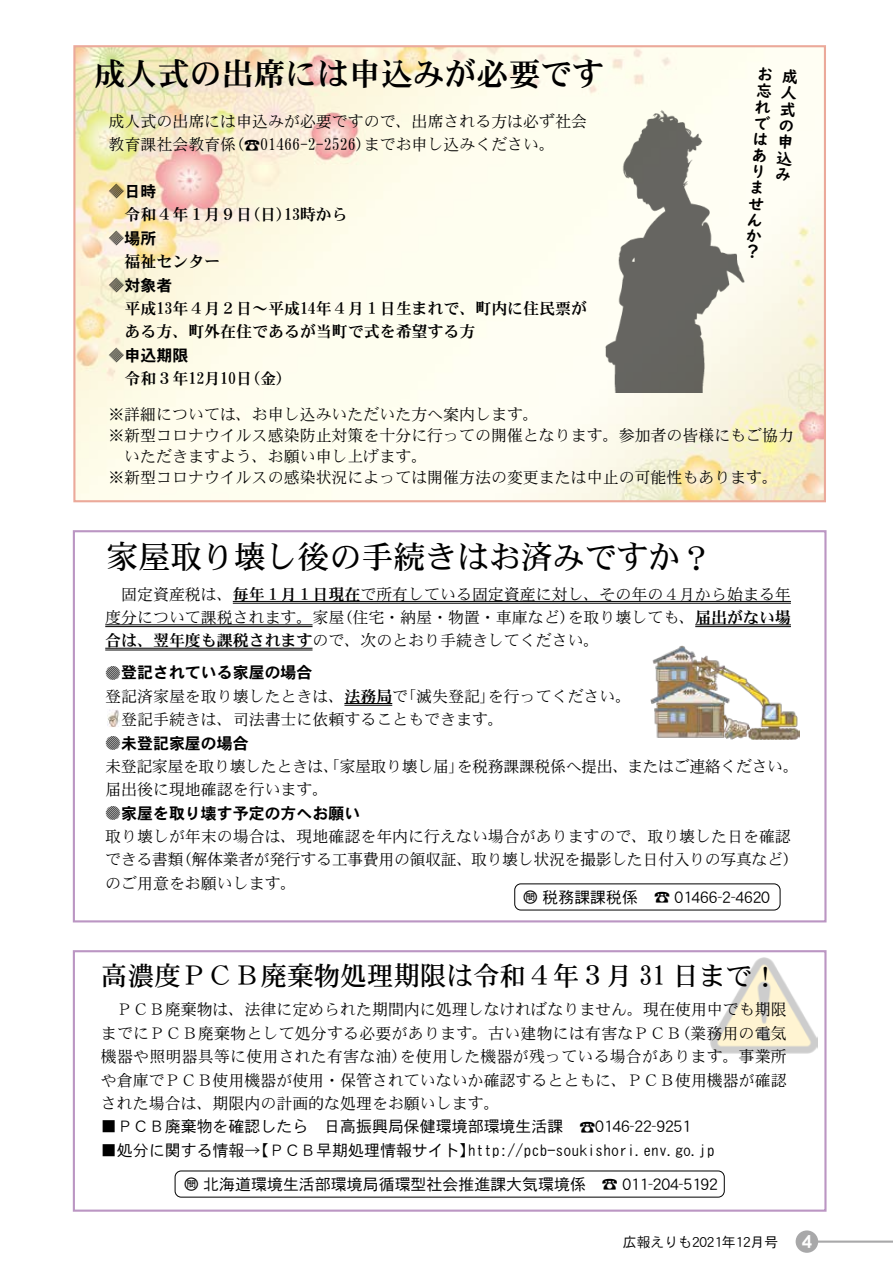
<style>
.page{position:relative;width:893px;height:1263px;background:#fff}
.page>*{position:absolute;margin:0;border:0;box-sizing:border-box;transform-origin:0 0}
.t1{font:31.95px "DFHS Mincho W5 WIN RKSJ H";color:#000}
.t2{font:31.95px "DFHS Mincho W7 WIN RKSJ H";color:#000}
.t3{font:26.55px "DFHS Mincho W5 WIN RKSJ H";color:#000}
.t4{font:18px "DFHS Gothic W7 WINP RKSJ H";color:#fff}
.t5{font:15.9px/23.4px "DFHS Mincho W3 WIN RKSJ H";color:#000}
.t6{font:15.9px/23.4px "DFHS Gothic W3 WIN RKSJ H";color:#000}
.t7{font:15.9px/23.4px "DFHS Mincho W7 WIN RKSJ H";color:#000}
.t8{font:15.9px/23.4px "DFHS Mincho W3 WIN RKSJ H";letter-spacing:-.025em;color:#000}
.t9{font:15.9px "DFHS Gothic W7 WIN RKSJ H";color:#000}
.t10{font:15.9px "DFHS Gothic W3 WINP RKSJ H";color:#000}
.t11{font:15.9px/16.2px "UD Digi Kyokasho NK B";color:#000;text-align:justify}
.t12{font:13.8px "DFHS Gothic W3 WINP RKSJ H";color:#000}
.s1{font-family:"Edisys OTF Gaiji"}
.s2{font-family:"Koz Min Pr 6 N"}
.s3{font-family:"DFHS Mincho W7 WIN RKSJ H"}
.s4{font-family:"DFHS Mincho W3 WIN RKSJ H"}
</style>
<div class="page">
<img style="left:76px;top:48px;width:747px;height:451px">
<img style="left:570px;top:92px;width:202px;height:301px">
<div style="left:73px;top:530px;width:753px;height:392px;border:2px solid #bb96c3"></div>
<hr style="left:233px;top:601px;width:558px;height:1px;background:#000">
<hr style="left:233px;top:603px;width:558px;height:1px;background:#000">
<hr style="left:105px;top:625px;width:208px;height:1px;background:#000">
<hr style="left:105px;top:626px;width:208px;height:1px;background:#000">
<hr style="left:695px;top:625px;width:96px;height:1px;background:#000">
<hr style="left:695px;top:626px;width:96px;height:1px;background:#000">
<hr style="left:105px;top:648px;width:208px;height:1px;background:#000">
<hr style="left:105px;top:650px;width:208px;height:1px;background:#000">
<img style="left:651px;top:645px;width:148px;height:94px">
<hr style="left:344px;top:703px;width:48px;height:1px;background:#000">
<hr style="left:344px;top:705px;width:48px;height:1px;background:#000">
<div style="left:514px;top:884px;width:266px;height:26px;border:1px solid #000;border-radius:6px"></div>
<img style="left:107px;top:710px;width:12px;height:17px">
<div style="left:73px;top:950px;width:753px;height:262px;border:2px solid #bb96c3"></div>
<img style="left:710px;top:958px;width:107px;height:96px">
<div style="left:175px;top:1171px;width:549px;height:26px;border:1px solid #000;border-radius:6px"></div>
<hr style="left:813px;top:1240px;width:80px;height:3px;background:#a8a8a9">
<div style="left:796px;top:1230px;width:22px;height:23px;background:#a8a8a9;border-radius:50%"></div>
<svg style="left:748px;top:244px;width:10px;height:14px"></svg>
<svg style="left:776px;top:133px;width:16px;height:48px"></svg>
<h1 class="t2" style="left:94px;top:58px;width:512px">成人式の出席には申込みが必要です</h1>
<p class="t5" style="left:364px;top:110px;width:225px;text-indent:-255px">成人式の出席には申込みが必要ですので、出席される方は必ず社会までお申し込みください。</p>
<p class="t5" style="left:109px;top:133px;width:129px">教育課社会教育係</p>
<p class="t9" style="left:109px;top:183px;width:49px"><span class="s1">皿</span>日時</p>
<p class="t5" style="left:228px;top:133px;width:145px">（<span class="s2">☎</span>01466-2-2526）</p>
<p class="t7" style="left:125px;top:203px;width:169px">令和４年１月９（日日）</p>
<p class="t9" style="left:109px;top:230px;width:49px"><span class="s1">皿</span>場所</p>
<p class="t7" style="left:125px;top:250px;width:97px">福祉センター</p>
<p class="t9" style="left:109px;top:277px;width:65px"><span class="s1">皿</span>対象者</p>
<p class="t7" style="left:109px;top:297px;width:480px;text-indent:16px">平成13年４月２日～平成14年４月１日生まれで、町内に住民票が　ある方、町外在住であるが当町で式を希望する方</p>
<p class="t9" style="left:109px;top:347px;width:81px"><span class="s1">皿</span>申込期限</p>
<p class="t7" style="left:125px;top:367px;width:169px">令和３年12月10 （日金(</p>
<p class="t7" style="left:284px;top:203px;width:65px">13時から</p>
<p class="t11" style="left:758px;top:66px;width:9px;rotate:4deg">お忘れではありませんか</p>
<p class="t11" style="left:783px;top:67px;width:9px;line-height:16.8px;rotate:4deg">成人式の</p>
<p class="t5" style="left:108px;top:403px;width:687px;line-height:21.3px">※詳細については、お申し込みいただいた方へ案内します。<br>※新型コロナウイルス感染防止対策を十分に行っての開催となります。参加者の皆様にもご協力　いただきますよう、お願い申し上げます。<br>※新型コロナウイルスの感染状況によっては開催方法の変更または中止の可能性もあります。</p>
<h1 class="t1" style="left:106px;top:541px;width:607px">家屋取り壊し後の手続きはお済みですか?</h1>
<p class="t5" style="left:105px;top:582px;width:687px;text-align:right">　固定資産税は、<span class="s3">毎年１月１日現在</span>で所有している固定資産に対し、その年の４月から始まる年を取り壊しても、<span class="s3">届出がない場</span></p>
<p class="t5" style="left:105px;top:606px;width:496px">度分について課税されます。家屋<br><span class="s3">合は、翌年度も課税されます</span>ので、次のとおり手続きしてください。</p>
<p class="t9" style="left:105px;top:665px;width:209px"><span class="s1">捌</span>登記されている家屋の場合</p>
<p class="t5" style="left:488px;top:684px;width:145px">を行ってください。</p>
<p class="t5" style="left:336px;top:606px;width:241px">（住宅・納屋・物置・車庫など）</p>
<p class="t5" style="left:105px;top:684px;width:400px">登記済家屋を取り壊したときは、<span class="s3">法務局</span>で<br>　登記手続きは、司法書士に依頼することもできます。</p>
<p class="t9" style="left:105px;top:735px;width:145px"><span class="s1">捌</span>未登記家屋の場合</p>
<p class="t8" style="left:457px;top:754px;width:344px">を税務課課税係へ提出、またはご連絡ください。</p>
<p class="t5" style="left:400px;top:684px;width:97px">「滅失登記」</p>
<p class="t8" style="left:105px;top:754px;width:361px">未登記家屋を取り壊したときは、「家屋取り壊し届」届出後に現地確認を行います。</p>
<p class="t9" style="left:105px;top:805px;width:257px"><span class="s1">捌</span>家屋を取り壊す予定の方へお願い</p>
<p class="t5" style="left:176px;top:825px;width:625px;text-indent:-70px">取り壊しが年末の場合は、現地確認を年内に行えない場合がありますので、取り壊した日を確認（解体業者が発行する工事費用の領収証、取り壊し状況を撮影した日付入りの写真など(</p>
<p class="t5" style="left:105px;top:848px;width:80px">できる書類</p>
<p class="t5" style="left:105px;top:871px;width:193px">のご用意をお願いします。</p>
<p class="t6" style="left:542px;top:885px;width:97px">税務課課税係</p>
<p class="t10" style="left:654px;top:889px;width:117px"><span class="s2">☎</span> 01466-2-4620</p>
<h2 class="t3" style="left:101px;top:962px;width:679px">高濃度ＰＣＢ廃棄物処理期限は令和４年３月 31 日まで!</h2>
<p class="t5" style="left:101px;top:998px;width:687px;text-align:right">　ＰＣＢ廃棄物は、法律に定められた期間内に処理しなければなりません。現在使用中でも期限（業務用の電気</p>
<p class="t5" style="left:400px;top:1021px;width:389px;text-indent:-299px">までにＰＣＢ廃棄物として処分する必要があります。古い建物には有害なＰＣＢ<br>を使用した機器が残っている場合があります。事業所</p>
<p class="t5" style="left:101px;top:1045px;width:687px">機器や照明器具等に使用された有害な油）<br>や倉庫でＰＣＢ使用機器が使用・保管されていないか確認するとともに、ＰＣＢ使用機器が確認された場合は、期限内の計画的な処理をお願いします。</p>
<p class="t10" style="left:579px;top:1119px;width:113px"><span class="s2">☎</span>0146-22-9251</p>
<p class="t6" style="left:468px;top:1115px;width:249px;text-indent:-367px"><span class="s4">■</span>ＰＣＢ廃棄物を確認したら　日高振興局保健環境部環境生活課http://pcb-soukishori.env.go.jp</p>
<p class="t6" style="left:101px;top:1138px;width:376px"><span class="s4">■</span>処分に関する情報→【ＰＣＢ早期処理情報サイト】</p>
<p class="t6" style="left:203px;top:1172px;width:384px">北海道環境生活部環境局循環型社会推進課大気環境係</p>
<p class="t10" style="left:602px;top:1176px;width:117px"><span class="s2">☎</span> 011-204-5192</p>
<p class="t12" style="left:623px;top:1235px;width:157px">広報えりも2021年12月号</p>
<p class="t4" style="left:802px;top:1233px;width:12px">4</p>
</div>
